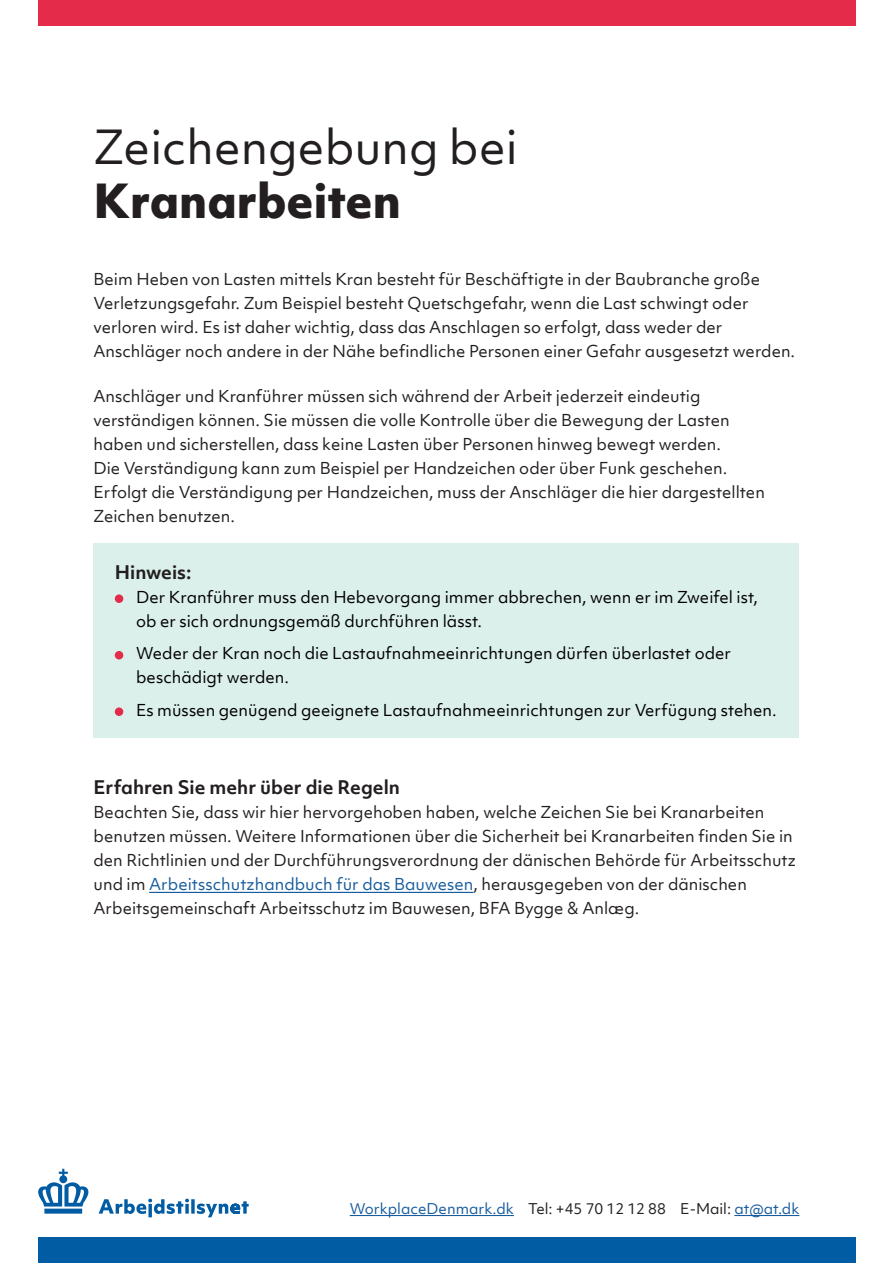
<style>
.page{position:relative;width:893px;height:1263px;background:#fff}
.page>*{position:absolute;margin:0;border:0;box-sizing:border-box;transform-origin:0 0}
.t1{font:45px/54px "Objektiv Mk 1";color:#231f20}
.t2{font:700 18px "Objektiv Mk 1";color:#231f20}
.t3{font:15.75px/24px "Objektiv Mk 1";color:#231f20}
.t4{font:15.75px/24px "Objektiv Mk 1";color:#000001}
.t5{font:14.25px "Objektiv Mk 1";color:#175d9e}
.s1{font-weight:800}
.s2{color:#175d9e}
.s3{color:#231f20}
</style>
<div class="page">
<div style="left:94px;top:543px;width:705px;height:194px;background:#dcf0eb"></div>
<div style="left:38px;top:0;width:818px;height:26px;background:#e42b49"></div>
<div style="left:38px;top:1237px;width:818px;height:26px;background:#015ca3"></div>
<hr style="left:149px;top:892px;width:324px;height:1px;background:#175d9e">
<hr style="left:350px;top:1215px;width:164px;height:1px;background:#175d9e">
<hr style="left:734px;top:1215px;width:65px;height:1px;background:#175d9e">
<div style="left:115px;top:594px;width:8px;height:9px;background:#e42b49;border-radius:50%"></div>
<div style="left:115px;top:651px;width:8px;height:8px;background:#e42b49;border-radius:50%"></div>
<div style="left:115px;top:707px;width:8px;height:9px;background:#e42b49;border-radius:50%"></div>
<svg style="left:99px;top:1199px;width:150px;height:18px"></svg>
<svg style="left:38px;top:1169px;width:50px;height:44px"></svg>
<h1 class="t1" style="left:94px;top:120px;width:426px">Zeichengebung bei<br><span class="s1">Kranarbeiten</span></h1>
<p class="t3" style="left:94px;top:266px;width:668px">Beim Heben von Lasten mittels Kran besteht für Beschäftigte in der Baubranche große<br>Verletzungsgefahr. Zum Beispiel besteht Quetschgefahr, wenn die Last schwingt oder verloren wird. Es ist daher wichtig, dass das Anschlagen so erfolgt, dass weder der</p>
<p class="t3" style="left:94px;top:338px;width:703px">Anschläger noch andere in der Nähe befindliche Personen einer Gefahr ausgesetzt werden.</p>
<p class="t3" style="left:94px;top:384px;width:638px">Anschläger und Kranführer müssen sich während der Arbeit jederzeit eindeutig verständigen können. Sie müssen die volle Kontrolle über die Bewegung der Lasten</p>
<p class="t3" style="left:94px;top:432px;width:629px">haben und sicherstellen, dass keine Lasten über Personen hinweg bewegt werden.</p>
<p class="t3" style="left:94px;top:456px;width:673px">Die Verständigung kann zum Beispiel per Handzeichen oder über Funk geschehen.<br>Erfolgt die Verständigung per Handzeichen, muss der Anschläger die hier dargestellten<br>Zeichen benutzen.</p>
<h2 class="t2" style="left:115px;top:559px;width:78px">Hinweis:</h2>
<p class="t4" style="left:136px;top:585px;width:623px">Der Kranführer muss den Hebevorgang immer abbrechen, wenn er im Zweifel ist, ob er sich ordnungsgemäß durchführen lässt.</p>
<p class="t4" style="left:136px;top:641px;width:597px">Weder der Kran noch die Lastaufnahmeeinrichtungen dürfen überlastet oder beschädigt werden.</p>
<p class="t4" style="left:136px;top:698px;width:642px">Es müssen genügend geeignete Lastaufnahmeeinrichtungen zur Verfügung stehen.</p>
<p class="t2" style="left:94px;top:775px;width:308px">Erfahren Sie mehr über die Regeln</p>
<p class="t3" style="left:94px;top:800px;width:672px">Beachten Sie, dass wir hier hervorgehoben haben, welche Zeichen Sie bei Kranarbeiten</p>
<p class="t3" style="left:94px;top:824px;width:701px">benutzen müssen. Weitere Informationen über die Sicherheit bei Kranarbeiten finden Sie in</p>
<p class="t3" style="left:94px;top:848px;width:704px">den Richtlinien und der Durchführungsverordnung der dänischen Behörde für Arbeitsschutz und im <span class="s2">Arbeitsschutzhandbuch für das Bauwesen</span>, herausgegeben von der dänischen<br>Arbeitsgemeinschaft Arbeitsschutz im Bauwesen, BFA Bygge &amp; Anlæg.</p>
<p class="t5" style="left:350px;top:1198px;width:451px">WorkplaceDenmark.dk <span class="s3">Tel: +45 70 12 12 88 E-Mail:</span> at@at.dk</p>
</div>
